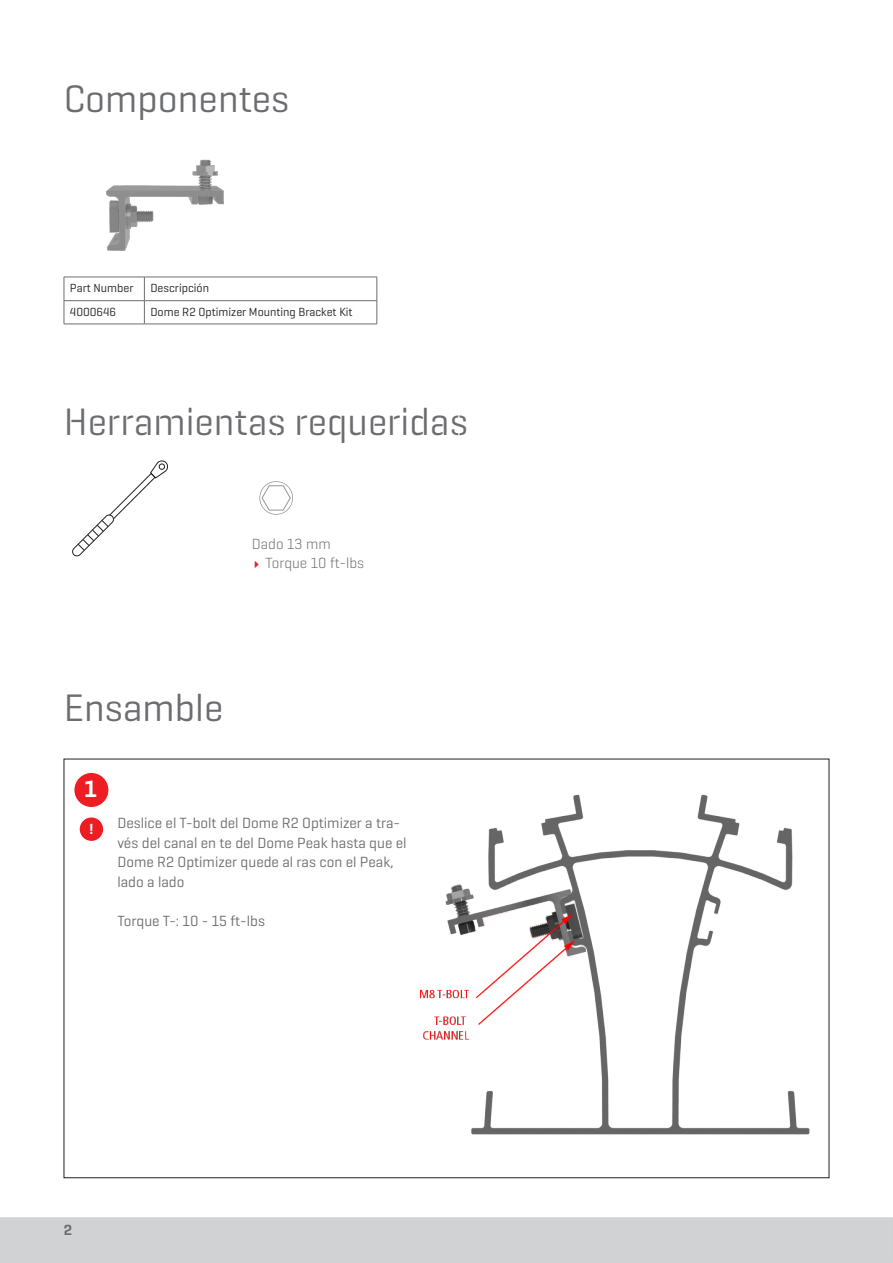
<style>
.page{position:relative;width:893px;height:1263px;background:#fff}
.page>*{position:absolute;margin:0;border:0;box-sizing:border-box;transform-origin:0 0}
.t1{font:39px "K2 Geogrotesque Stencil B";color:#6c6d70}
.Title_H3{font:39px "K2 Geogrotesque";color:#6c6d70}
.Legend_Step_Number{font:600 24px "K2 Geogrotesque";color:#fff}
.Benöt_Material{font:15px/19.5px "K2 Geogrotesque";color:#6c6d70}
.Legend_image_illu{font:300 15px "K2 Geogrotesque";color:#6c6d70}
.t2{font:600 15px "K2 Geogrotesque";color:#6c6d70}
.Legend_Step_Letter{font:600 15px "K2 Geogrotesque";color:#fff}
.Basics{font:12px "K2 Geogrotesque";color:#231f20}
</style>
<div class="page">
<div style="left:0;top:1217px;width:892px;height:46px;background:#d1d2d4"></div>
<img style="left:106px;top:159px;width:118px;height:92px">
<hr style="left:64px;top:277px;width:80px;height:1px;background:#6c6d70">
<hr style="left:144px;top:277px;width:233px;height:1px;background:#6c6d70">
<hr style="left:64px;top:300px;width:80px;height:1px;background:#6c6d70">
<svg style="left:64px;top:277px;width:1px;height:47px"></svg>
<hr style="left:144px;top:300px;width:233px;height:1px;background:#6c6d70">
<svg style="left:144px;top:277px;width:1px;height:47px"></svg>
<svg style="left:377px;top:277px;width:1px;height:47px"></svg>
<hr style="left:64px;top:324px;width:80px;height:1px;background:#6c6d70">
<hr style="left:144px;top:324px;width:233px;height:1px;background:#6c6d70">
<img style="left:420px;top:794px;width:390px;height:341px">
<div style="left:74px;top:772px;width:35px;height:35px;background:#ee1d23;border-radius:50%"></div>
<div style="left:73px;top:772px;width:37px;height:36px;border:1px solid #fff;border-radius:50%"></div>
<div style="left:79px;top:817px;width:25px;height:25px;background:#ee1d23;border-radius:50%"></div>
<div style="left:78px;top:816px;width:27px;height:26px;border:2px solid #fff;border-radius:50%"></div>
<svg style="left:72px;top:460px;width:96px;height:97px"></svg>
<svg style="left:259px;top:481px;width:34px;height:34px"></svg>
<svg style="left:892px;top:1217px;width:1px;height:46px"></svg>
<p class="Title_H3" style="left:64px;top:74px;width:227px">Componentes</p>
<p class="Basics" style="left:70px;top:280px;width:65px">Part Number</p>
<p class="Basics" style="left:150px;top:280px;width:60px">Descripción</p>
<p class="Basics" style="left:70px;top:304px;width:48px">4000646</p>
<p class="Basics" style="left:150px;top:304px;width:204px">Dome R2 Optimizer Mounting Bracket Kit</p>
<h1 class="t1" style="left:64px;top:397px;width:406px">Herramientas requeridas</h1>
<p class="Legend_image_illu" style="left:252px;top:535px;width:80px">Dado 13 mm</p>
<p class="Legend_image_illu" style="left:265px;top:554px;width:100px">Torque 10 ft-lbs</p>
<h1 class="Title_H3" style="left:64px;top:683px;width:161px">Ensamble</h1>
<p class="Legend_Step_Number" style="left:84px;top:774px;width:14px">1</p>
<p class="Legend_Step_Letter" style="left:89px;top:819px;width:5px">!</p>
<p class="Benöt_Material" style="left:117px;top:813px;width:291px">Deslice el T-bolt del Dome R2 Optimizer a tra&shy;vés del canal en te del Dome Peak hasta que el Dome R2 Optimizer quede al ras con el Peak, lado a lado</p>
<p class="Benöt_Material" style="left:117px;top:910px;width:149px">Torque T-: 10 - 15 ft-lbs</p>
<p class="t2" style="left:64px;top:1221px;width:10px">2</p>
</div>
